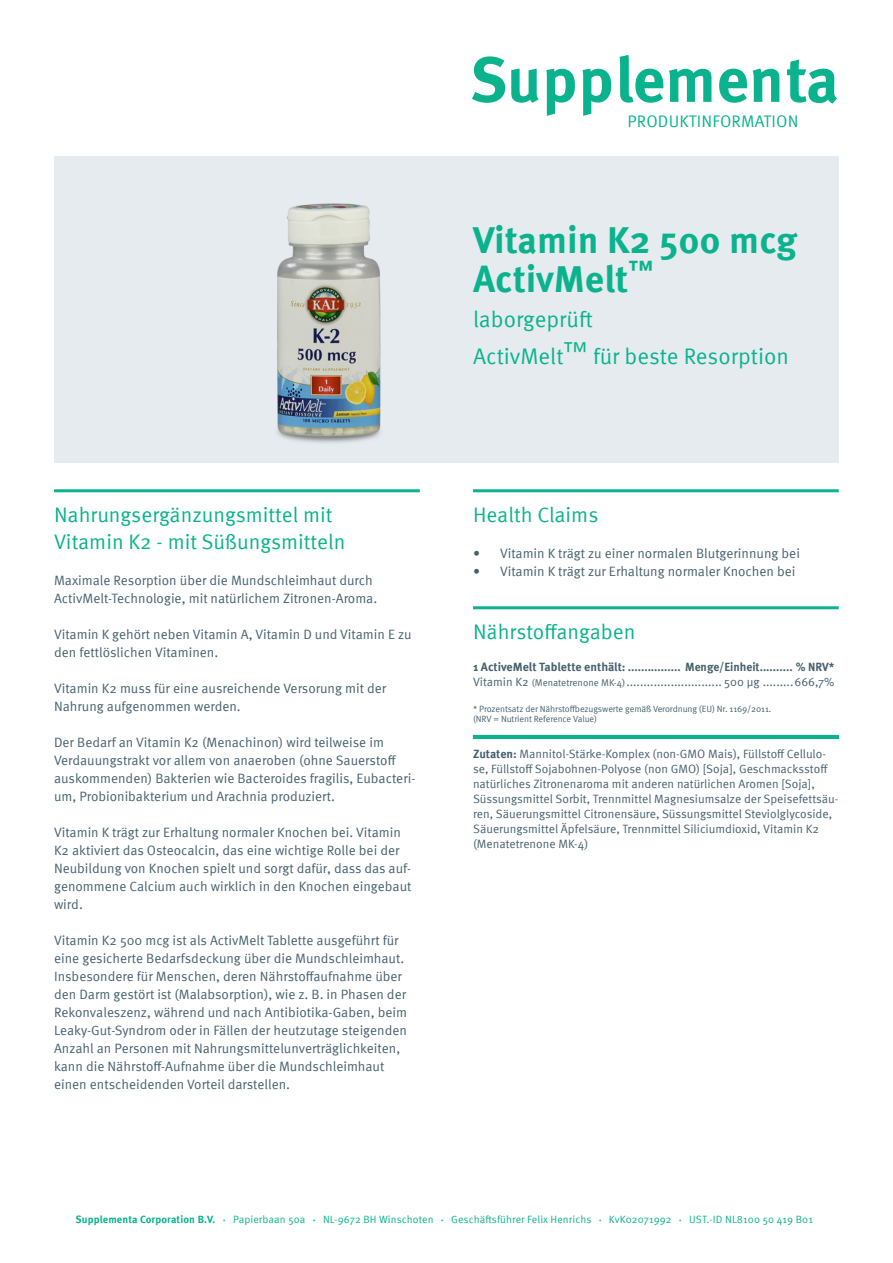
<style>
.page{position:relative;width:893px;height:1263px;background:#fff}
.page>*{position:absolute;margin:0;border:0;box-sizing:border-box;transform-origin:0 0}
.Produkt_Titel{font:700 63.45px "Meta Pro";color:#0ab38d}
.Produkt_Titel-2{font:700 37.5px/39px "Meta Pro";color:#0ab38d}
.Produkt_Subline{font:22.5px "Meta Pro";color:#0ab38d}
.Headline-Grün{font:21px/27px "Meta Pro";color:#0ab38d}
.t1{font:16.65px "Meta Pro";letter-spacing:.01em;color:#0ab38d}
.Fließtext{font:13.5px/18px "Meta Pro";color:#46616e}
.Fließtext_klein{font:12px/15px "Meta Pro";color:#46616e}
.Nährstoffangaben{font:12px "Meta Pro";color:#46616e}
.Nährstoffangaben-2{font:700 12px "Meta Pro";color:#46616e}
.t2{font:10.5px "Meta Pro";letter-spacing:.01em;color:#0ab38d}
.t3{font:700 10.5px "Meta Pro";letter-spacing:.01em;color:#0ab38d}
.Nährstoffangaben-3{font:9px/10.5px "Meta Pro";letter-spacing:-.01em;color:#46616e}
.s1{font-size:9.75px}
.s2{font-weight:700}
.s3{font-size:4.5px}
</style>
<div class="page">
<div style="left:54px;top:156px;width:785px;height:306px;background:#e6ebef"></div>
<img style="left:275px;top:203px;width:107px;height:236px">
<hr style="left:54px;top:489px;width:366px;height:3px;background:#0ab38d">
<hr style="left:473px;top:489px;width:366px;height:3px;background:#0ab38d">
<hr style="left:473px;top:606px;width:366px;height:3px;background:#0ab38d">
<hr style="left:473px;top:735px;width:366px;height:3px;background:#0ab38d">
<p class="Produkt_Titel" style="left:470px;top:30px;width:371px">Supplementa</p>
<p class="t1" style="left:628px;top:109px;width:172px">PRODUKTINFORMATION</p>
<p class="Headline-Grün" style="left:54px;top:500px;width:293px">Nahrungsergänzungsmittel mit<br>Vitamin K2 - mit Süßungsmitteln</p>
<p class="Fließtext" style="left:54px;top:570px;width:325px">Maximale Resorption über die Mundschleimhaut durch<br>ActivMelt-Technologie, mit natürlichem Zitronen-Aroma.</p>
<p class="Fließtext" style="left:54px;top:624px;width:359px">Vitamin K gehört neben Vitamin A, Vitamin D und Vitamin E zu den fettlöslichen Vitaminen.</p>
<p class="Fließtext" style="left:54px;top:678px;width:334px">Vitamin K2 muss für eine ausreichende Versorung mit der<br>Nahrung aufgenommen werden.</p>
<p class="Fließtext" style="left:54px;top:732px;width:363px">Der Bedarf an Vitamin K2 (Menachinon) wird teilweise im Verdauungstrakt vor allem von anaeroben (ohne Sauerstoff auskommenden) Bakterien wie Bacteroides fragilis, Eubacteri&shy;um, Probionibakterium und Arachnia produziert.</p>
<p class="Fließtext" style="left:54px;top:822px;width:359px">Vitamin K trägt zur Erhaltung normaler Knochen bei. Vitamin K2 aktiviert das Osteocalcin, das eine wichtige Rolle bei der Neubildung von Knochen spielt und sorgt dafür, dass das auf&shy;genommene Calcium auch wirklich in den Knochen eingebaut wird.</p>
<p class="Fließtext" style="left:54px;top:930px;width:352px">Vitamin K2 500 mcg ist als ActivMelt Tablette ausgeführt für eine gesicherte Bedarfsdeckung über die Mundschleimhaut.</p>
<p class="Fließtext" style="left:54px;top:966px;width:354px">Insbesondere für Menschen, deren Nährstoffaufnahme über den Darm gestört ist (Malabsorption), wie z. B. in Phasen der Rekonvaleszenz, während und nach Antibiotika-Gaben, beim Leaky-Gut-Syndrom oder in Fällen der heutzutage steigenden Anzahl an Personen mit Nahrungsmittelunverträglichkeiten, kann die Nährstoff-Aufnahme über die Mundschleimhaut einen entscheidenden Vorteil darstellen.</p>
<p class="Produkt_Titel-2" style="left:473px;top:218px;width:326px">Vitamin K2 500 mcg<br>ActivMelt<sup>™</sup></p>
<p class="Produkt_Subline" style="left:473px;top:302px;width:121px">laborgeprüft</p>
<p class="Produkt_Subline" style="left:473px;top:339px;width:317px">ActivMelt<sup>™</sup> für beste Resorption</p>
<p class="Headline-Grün" style="left:473px;top:500px;width:127px">Health Claims</p>
<p class="Fließtext" style="left:473px;top:543px;width:328px">• Vitamin K trägt zu einer normalen Blutgerinnung bei</p>
<p class="Fließtext" style="left:473px;top:561px;width:324px">• Vitamin K trägt zur Erhaltung normaler Knochen bei</p>
<p class="Headline-Grün" style="left:473px;top:617px;width:164px">Nährstoffangaben</p>
<p class="Nährstoffangaben-2" style="left:473px;top:658px;width:363px">1 ActiveMelt Tablette enthält: ................ Menge/Einheit.......... % NRV*</p>
<p class="Nährstoffangaben" style="left:473px;top:673px;width:363px">Vitamin K2 <span class="s1">(Menatetrenone MK-4)</span>............................ 500 µg .........666,7%</p>
<p class="Nährstoffangaben-3" style="left:473px;top:703px;width:300px">* Prozentsatz der Nährstoffbezugswerte gemäß Verordnung (EU) Nr. 1169/2011. (NRV = Nutrient Reference Value)</p>
<p class="Fließtext_klein" style="left:473px;top:746px;width:367px"><span class="s2">Zutaten:</span> Mannitol-Stärke-Komplex (non-GMO Mais), Füllstoff Cellulo&shy;se, Füllstoff Sojabohnen-Polyose (non GMO) [Soja], Geschmacksstoff natürliches Zitronenaroma mit anderen natürlichen Aromen [Soja], Süssungsmittel Sorbit, Trennmittel Magnesiumsalze der Speisefettsäu&shy;ren, Säuerungsmittel Citronensäure, Süssungsmittel Steviolglycoside, Säuerungsmittel Äpfelsäure, Trennmittel Siliciumdioxid, Vitamin K2 (Menatetrenone MK-4)</p>
<p class="t3" style="left:76px;top:1211px;width:141px">Supplementa Corporation B.V.</p>
<p class="t2" style="left:223px;top:1211px;width:84px"><span class="s3">•</span> Papierbaan 50a</p>
<p class="t2" style="left:313px;top:1211px;width:122px"><span class="s3">•</span> NL-9672 BH Winschoten</p>
<p class="t2" style="left:441px;top:1211px;width:152px"><span class="s3">•</span> Geschäftsführer Felix Henrichs</p>
<p class="t2" style="left:599px;top:1211px;width:74px"><span class="s3">•</span> KvK02071992</p>
<p class="t2" style="left:679px;top:1211px;width:135px"><span class="s3">•</span> UST.-ID NL8100 50 419 B01</p>
</div>
